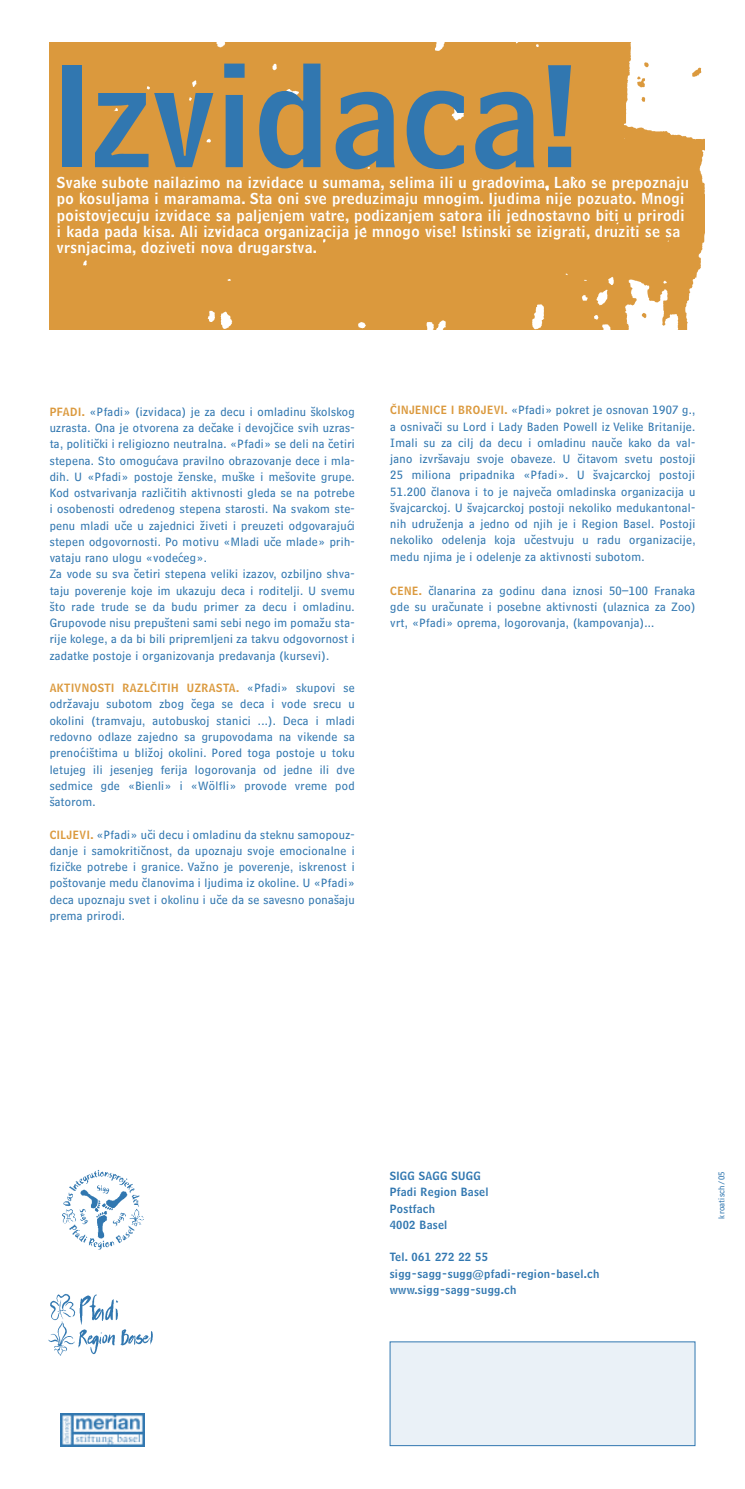
<style>
.page{position:relative;width:745px;height:1489px;background:#fff}
.page>*{position:absolute;margin:0;border:0;box-sizing:border-box;transform-origin:0 0}
.t1{font:137.5px "Bell Centennial Name And Number";color:#3177b0}
.t2{font:15px/16.2px "Bell Centennial Name And Number";letter-spacing:.025em;color:#fff}
.t3{font:12.5px/16.2px "Bell Centennial Sub Caption";letter-spacing:.025em;color:#3177b0;text-align:justify}
.t4{font:11.25px/16.2px "Bell Centennial Name And Number";letter-spacing:.025em;color:#3177b0}
.t5{font:11.25px "Bell Centennial Name And Number";letter-spacing:.04em;color:#db993d}
.t6{font:8.75px "Bell Centennial Sub Caption";letter-spacing:.025em;color:#3177b0}
.s1{font-family:"Bell Centennial Name And Number";font-size:11.25px;color:#db993d}
.s2{font-family:"Bell Centennial Sub Caption";font-size:12.5px;color:#3177b0}
</style>
<div class="page">
<div style="left:50px;top:43px;width:654px;height:286px;background:#db993d"></div>
<div style="left:390px;top:1341px;width:304px;height:104px;background:#eaf1f7"></div>
<img style="left:61px;top:1413px;width:83px;height:33px">
<img style="left:63px;top:1169px;width:80px;height:81px">
<img style="left:48px;top:1293px;width:105px;height:63px">
<h1 class="t1" style="left:53px;top:30px;width:527px">Izvidaca!</h1>
<p class="t2" style="left:57px;top:174px;width:633px">Svake subote nailazimo na izvidace u sumama, selima ili u gradovima. Lako se prepoznaju po kosuljama i maramama. Sta oni sve preduzimaju mnogim. Ijudima nije pozuato. Mnogi poistovjecuju izvidace sa paljenjem vatre, podizanjem satora ili jednostavno biti u prirodi i kada pada kisa. Ali izvidaca organizacija je mnogo vise! Istinski se izigrati, druziti se sa vrsnjacima, doziveti nova drugarstva.</p>
<p class="t3" style="left:49px;top:403px;width:307px;text-align:left"><span class="s1">PFADI.</span> «Pfadi» (izvidaca) je za decu i omladinu s˘kolskog uzrasta. Ona je otvorena za dec˘ake i devojc˘ice svih uzras&shy;ta, politic˘ki i religiozno neutralna. «Pfadi» se deli na c˘etiri stepena. Sto omoguc´ava pravilno obrazovanje dece i mla&shy;dih. U «Pfadi» postoje z˘enske, mus˘ke i mes˘ovite grupe.<br>Kod ostvarivanja razlic˘itih aktivnosti gleda se na potrebe i osobenosti odredenog stepena starosti. Na svakom ste&shy;penu mladi uc˘e u zajednici z˘iveti i preuzeti odgovarajuc´i stepen odgovornosti. Po motivu «Mladi uc˘e mlade» prih&shy;vataju rano ulogu «vodec´eg».<br>Za vode su sva c˘etiri stepena veliki izazov, ozbiljno shva&shy;taju poverenje koje im ukazuju deca i roditelji. U svemu s˘to rade trude se da budu primer za decu i omladinu.<br>Grupovode nisu prepus˘teni sami sebi nego im pomaz˘u sta&shy;rije kolege, a da bi bili pripremljeni za takvu odgovornost i zadatke postoje i organizovanja predavanja (kursevi).</p>
<p class="t5" style="left:50px;top:681px;width:306px">AKTIVNOSTI RAZLC˘ITIH UZRASTA. <span class="s2">«Pfadi» skupovi se</span></p>
<p class="t3" style="left:49px;top:696px;width:307px">odrz˘avaju subotom zbog c˘ega se deca i vode srecu u okolini (tramvaju, autobuskoj stanici ...). Deca i mladi redovno odlaze zajedno sa grupovodama na vikende sa prenoc´is˘tima u bliz˘oj okolini. Pored toga postoje u toku letujeg ili jesenjeg ferija logorovanja od jedne ili dve sedmice gde «Bienli» i «Wölfli» provode vreme pod s˘atorom.</p>
<p class="t3" style="left:50px;top:826px;width:306px"><span class="s1">CILJEVI.</span> «Pfadi» uc˘i decu i omladinu da steknu samopouz&shy;danje i samokritic˘nost, da upoznaju svoje emocionalne i fizic˘ke potrebe i granice. Vaz˘no je poverenje, iskrenost i pos˘tovanje medu c˘lanovima i ljudima iz okoline. U «Pfadi» deca upoznaju svet i okolinu i uc˘e da se savesno ponas˘aju prema prirodi.</p>
<p class="t3" style="left:389px;top:402px;width:307px"><span class="s1">C</span><sup>˘</sup><span class="s1">INJENICE I BROJEVI.</span> «Pfadi» pokret je osnovan 1907 g., a osnivac˘i su Lord i Lady Baden Powell iz Velike Britanije.<br>Imali su za cilj da decu i omladinu nauc˘e kako da val&shy;jano izvrs˘avaju svoje obaveze. U c˘itavom svetu postoji 25 miliona pripadnika «Pfadi». U s˘vajcarckoj postoji 51.200 c˘lanova i to je najvec˘a omladinska organizacija u s˘vajcarckoj. U s˘vajcarckoj postoji nekoliko medukantonal&shy;nih udruz˘enja a jedno od njih je i Region Basel. Postoji nekoliko odelenja koja uc˘estvuju u radu organizacije, medu njima je i odelenje za aktivnosti subotom.</p>
<p class="t3" style="left:390px;top:582px;width:306px"><span class="s1">CENE.</span> c˘lanarina za godinu dana iznosi 50–100 Franaka gde su urac˘unate i posebne aktivnosti (ulaznica za Zoo) vrt, «Pfadi» oprema, logorovanja, (kampovanja)...</p>
<p class="t4" style="left:389px;top:1167px;width:100px">SIGG SAGG SUGG<br>Pfadi Region Basel<br>Postfach<br>4002 Basel</p>
<p class="t4" style="left:389px;top:1248px;width:211px">Tel. 061 272 22 55 sigg-sagg-sugg@pfadi-region-basel.ch www.sigg-sagg-sugg.ch</p>
<p class="t6" style="left:715px;top:1218px;width:49px;rotate:-90deg">kroatisch/05</p>
</div>
